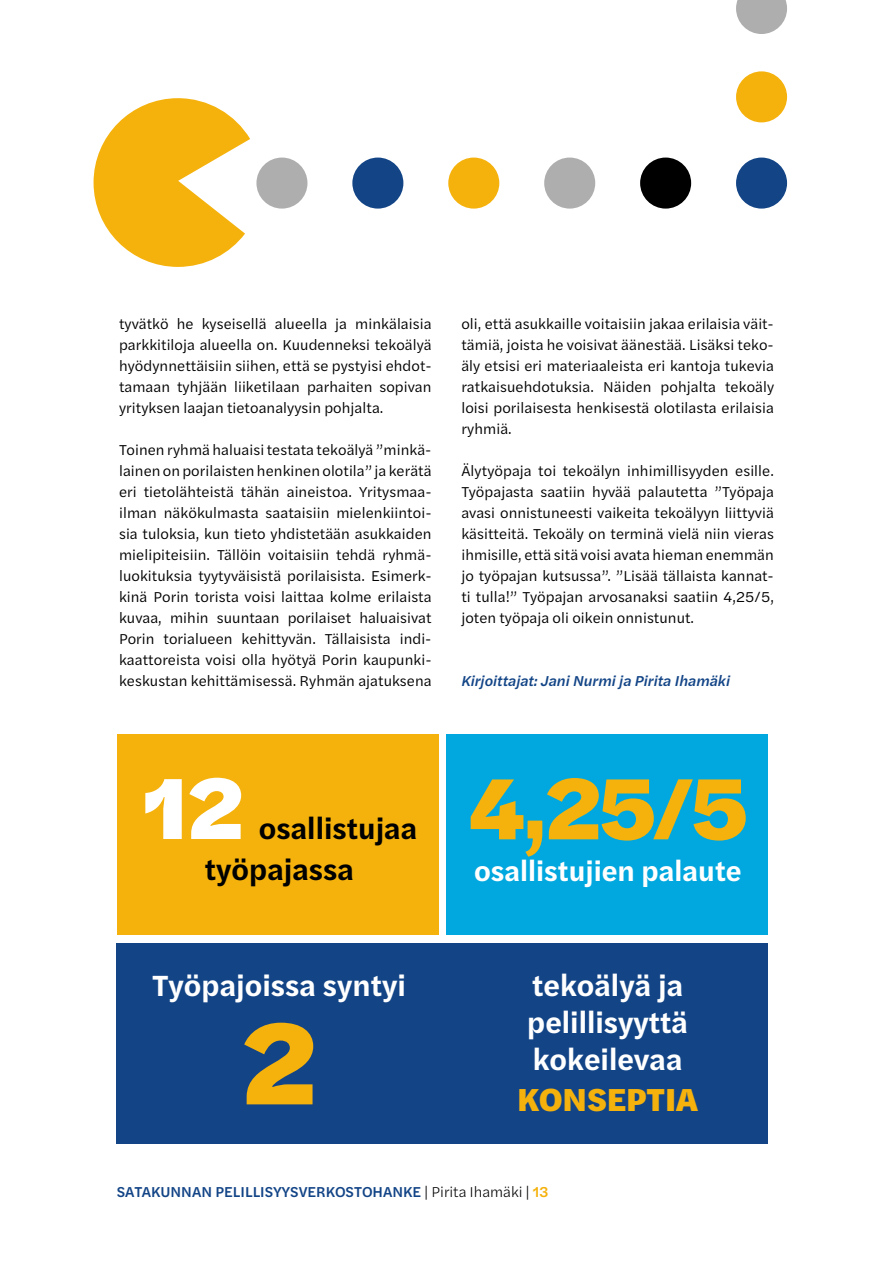
<style>
.page{position:relative;width:893px;height:1263px;background:#fff}
.page>*{position:absolute;margin:0;border:0;box-sizing:border-box;transform-origin:0 0}
.t1{font:900 120px "Halyard Text";color:#f5b20d}
.t2{font:900 90px "Halyard Text";color:#f5b20d}
.t3{font:900 90px "Halyard Text";color:#fff}
.t4{font:900 33px "Halyard Text";color:#f5b20d}
.t5{font:600 30.45px/37.3px "Halyard Text";color:#fff}
.t6{font:600 30.45px/41.2px "Halyard Text";color:#000}
.t7{font:600 29.1px "Halyard Text";color:#fff}
.t8{font:15px/21px "Halyard Text";letter-spacing:.005em;color:#000;text-align:justify}
.t9{font:500 15px "Halyard Text";color:#124486}
.t10{font:italic 500 15px "Halyard Text";color:#124486}
.s1{font-weight:300;color:#000}
.s2{color:#f5b20d}
</style>
<div class="page">
<div style="left:117px;top:734px;width:321px;height:201px;background:#f5b20d"></div>
<div style="left:117px;top:943px;width:651px;height:201px;background:#124486"></div>
<div style="left:446px;top:734px;width:322px;height:201px;background:#00a8df"></div>
<svg style="left:94px;top:98px;width:156px;height:169px"></svg>
<div style="left:256px;top:158px;width:51px;height:51px;background:#aeaeae;border-radius:50%"></div>
<div style="left:352px;top:158px;width:51px;height:51px;background:#124486;border-radius:50%"></div>
<div style="left:448px;top:158px;width:51px;height:51px;background:#f5b20d;border-radius:50%"></div>
<div style="left:640px;top:158px;width:51px;height:51px;background:#000;border-radius:50%"></div>
<div style="left:736px;top:158px;width:51px;height:51px;background:#124486;border-radius:50%"></div>
<div style="left:544px;top:158px;width:51px;height:51px;background:#aeaeae;border-radius:50%"></div>
<div style="left:736px;top:71px;width:51px;height:51px;background:#f5b20d;border-radius:50%"></div>
<svg style="left:736px;top:0;width:51px;height:34px"></svg>
<p class="t8" style="left:119px;top:313px;width:314px">tyvätkö he kyseisellä alueella ja minkälaisia parkkitiloja alueella on. Kuudenneksi tekoälyä hyödynnettäisiin siihen, että se pystyisi ehdot&shy;tamaan tyhjään liiketilaan parhaiten sopivan yrityksen laajan tietoanalyysin pohjalta.</p>
<p class="t8" style="left:119px;top:439px;width:314px">Toinen ryhmä haluaisi testata tekoälyä ”minkä&shy;lainen on porilaisten henkinen olotila” ja kerätä eri tietolähteistä tähän aineistoa. Yritysmaa&shy;ilman näkökulmasta saataisiin mielenkiintoi&shy;sia tuloksia, kun tieto yhdistetään asukkaiden mielipiteisiin. Tällöin voitaisiin tehdä ryhmä&shy;luokituksia tyytyväisistä porilaisista. Esimerk&shy;kinä Porin torista voisi laittaa kolme erilaista kuvaa, mihin suuntaan porilaiset haluaisivat Porin torialueen kehittyvän. Tällaisista indi&shy;kaattoreista voisi olla hyötyä Porin kaupunki&shy;keskustan kehittämisessä. Ryhmän ajatuksena</p>
<p class="t8" style="left:461px;top:313px;width:314px">oli, että asukkaille voitaisiin jakaa erilaisia väit&shy;tämiä, joista he voisivat äänestää. Lisäksi teko&shy;äly etsisi eri materiaaleista eri kantoja tukevia ratkaisuehdotuksia. Näiden pohjalta tekoäly loisi porilaisesta henkisestä olotilasta erilaisia ryhmiä.</p>
<p class="t8" style="left:461px;top:460px;width:314px">Älytyöpaja toi tekoälyn inhimillisyyden esille.<br>Työpajasta saatiin hyvää palautetta ”Työpaja avasi onnistuneesti vaikeita tekoälyyn liittyviä käsitteitä. Tekoäly on terminä vielä niin vieras ihmisille, että sitä voisi avata hieman enemmän jo työpajan kutsussa”. ”Lisää tällaista kannat&shy;ti tulla!” Työpajan arvosanaksi saatiin 4,25/5, joten työpaja oli oikein onnistunut.</p>
<p class="t10" style="left:461px;top:670px;width:270px">Kirjoittajat: Jani Nurmi ja Pirita Ihamäki</p>
<h2 class="t3" style="left:142px;top:738px;width:103px">12</h2>
<h3 class="t6" style="left:205px;top:806px;width:214px;text-indent:54px">osallistujaa työpajassa</h3>
<h3 class="t5" style="left:152px;top:965px;width:255px">Työpajoissa syntyi</h3>
<h1 class="t1" style="left:242px;top:969px;width:76px">2</h1>
<h2 class="t2" style="left:468px;top:738px;width:281px">4,25/5</h2>
<h3 class="t7" style="left:474px;top:849px;width:269px">osallistujien palaute</h3>
<h3 class="t5" style="left:527px;top:965px;width:162px">tekoälyä ja pelillisyyttä kokeilevaa</h3>
<h3 class="t4" style="left:517px;top:1074px;width:182px">KONSEPTIA</h3>
<p class="t9" style="left:117px;top:1181px;width:433px">SATAKUNNAN PELILLISYYSVERKOSTOHANKE <span class="s1">| Pirita Ihamäki |</span> <span class="s2">13</span></p>
</div>
